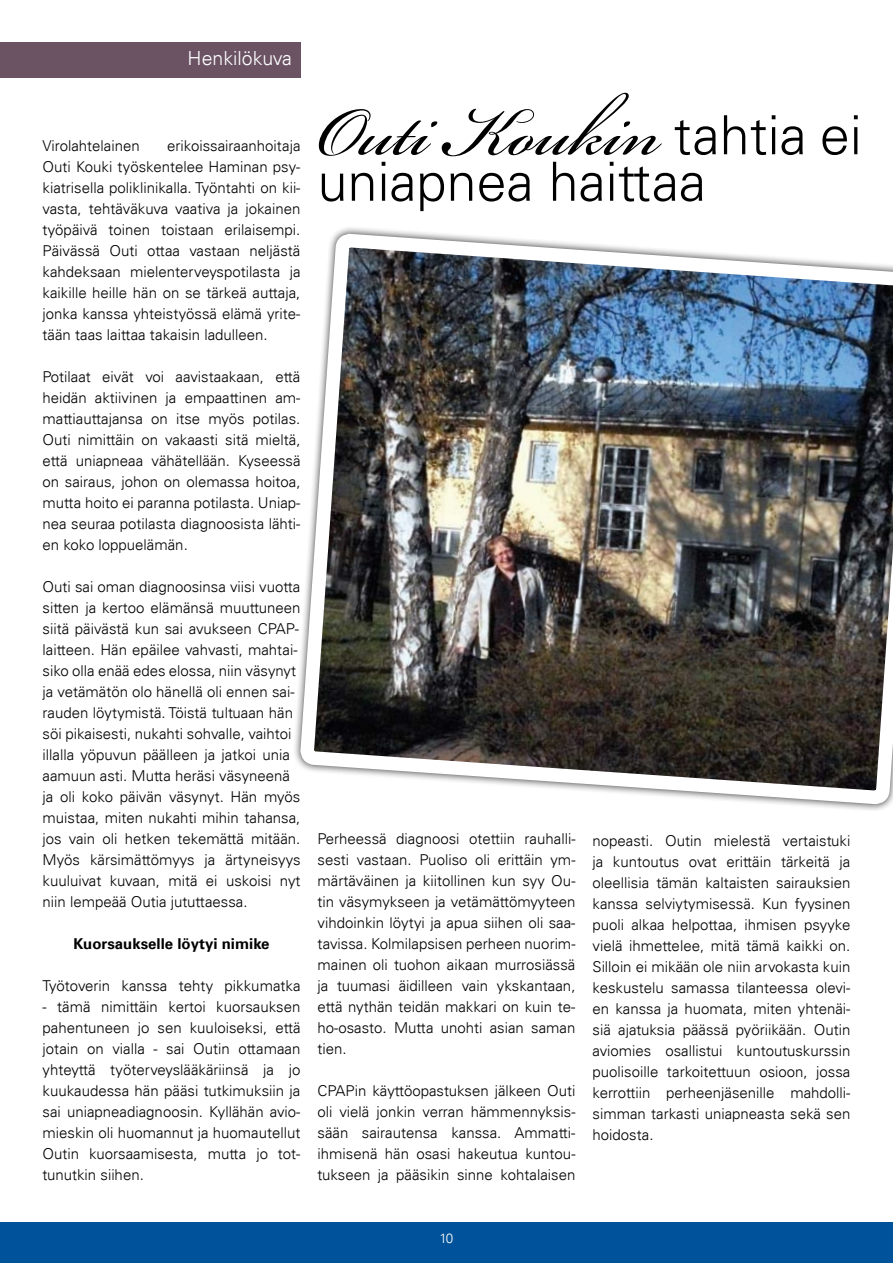
<style>
.page{position:relative;width:893px;height:1263px;background:#fff}
.page>*{position:absolute;margin:0;border:0;box-sizing:border-box;transform-origin:0 0}
.t1{font:108px "Bickham Script Pro";color:#000}
.t2{font:300 54px "Univers LT";color:#000}
.t3{font:300 19.5px "Univers LT";color:#fff}
.t4{font:300 15px/21px "Univers LT";color:#000;text-align:justify}
.t5{font:700 15px "Univers LT";color:#000}
.t6{font:300 13.5px "Univers LT";color:#fff}
.s1{font-family:"Univers LT";font-weight:300;font-size:54px}
</style>
<div class="page">
<div style="left:0;top:1222px;width:893px;height:41px;background:#00539b"></div>
<div style="left:0;top:43px;width:300px;height:35px;background:#6b5364"></div>
<img style="left:293px;top:42px;width:600px;height:768px">
<h3 class="t3" style="left:188px;top:46px;width:106px">Henkilökuva</h3>
<p class="t4" style="left:43px;top:135px;width:259px;text-indent:125px">erikoissairaanhoitaja Outi Kouki työskentelee Haminan psy&shy;kiatrisella poliklinikalla. Työntahti on kii&shy;vasta, tehtäväkuva vaativa ja jokainen työpäivä toinen toistaan erilaisempi.<br>Päivässä Outi ottaa vastaan neljästä kahdeksaan mielenterveyspotilasta ja kaikille heille hän on se tärkeä auttaja, jonka kanssa yhteistyössä elämä yrite&shy;tään taas laittaa takaisin ladulleen.</p>
<p class="t4" style="left:43px;top:366px;width:259px">Potilaat eivät voi aavistaakaan, että heidän aktiivinen ja empaattinen am&shy;mattiauttajansa on itse myös potilas.<br>Outi nimittäin on vakaasti sitä mieltä, että uniapneaa vähätellään. Kyseessä on sairaus, johon on olemassa hoitoa, mutta hoito ei paranna potilasta. Uniap&shy;nea seuraa potilasta diagnoosista lähti&shy;en koko loppuelämän.</p>
<p class="t4" style="left:43px;top:576px;width:259px;text-align:left">Outi sai oman diagnoosinsa viisi vuotta sitten ja kertoo elämänsä muuttuneen siitä päivästä kun sai avukseen CPAP&shy;laitteen. Hän epäilee vahvasti, mahtai&shy;siko olla enää edes elossa, niin väsynyt ja vetämätön olo hänellä oli ennen sai&shy;rauden löytymistä. Töistä tultuaan hän söi pikaisesti, nukahti sohvalle, vaihtoi illalla yöpuvun päälleen ja jatkoi unia aamuun asti. Mutta heräsi väsyneenä ja oli koko päivän väsynyt. Hän myös muistaa, miten nukahti mihin tahansa, jos vain oli hetken tekemättä mitään.<br>Myös kärsimättömyys ja ärtyneisyys kuuluivat kuvaan, mitä ei uskoisi nyt niin lempeää Outia jututtaessa.</p>
<p class="t5" style="left:73px;top:935px;width:197px">Kuorsaukselle löytyi nimike</p>
<p class="t4" style="left:43px;top:975px;width:259px">Työtoverin kanssa tehty pikkumatka</p>
<p class="t4" style="left:43px;top:996px;width:259px">- tämä nimittäin kertoi kuorsauksen pahentuneen jo sen kuuloiseksi, että jotain on vialla - sai Outin ottamaan yhteyttä työterveyslääkäriinsä ja jo kuukaudessa hän pääsi tutkimuksiin ja sai uniapneadiagnoosin. Kyllähän avio&shy;mieskin oli huomannut ja huomautellut Outin kuorsaamisesta, mutta jo tot&shy;tunutkin siihen.</p>
<p class="t4" style="left:43px;top:135px;width:99px">Virolahtelainen</p>
<h1 class="t1" style="left:317px;top:54px;width:546px">Outi Koukin <span class="s1">tahtia ei</span></h1>
<h2 class="t2" style="left:317px;top:149px;width:390px">uniapnea haittaa</h2>
<p class="t4" style="left:317px;top:828px;width:259px">Perheessä diagnoosi otettiin rauhalli&shy;sesti vastaan. Puoliso oli erittäin ym&shy;märtäväinen ja kiitollinen kun syy Ou&shy;tin väsymykseen ja vetämättömyyteen vihdoinkin löytyi ja apua siihen oli saa&shy;tavissa. Kolmilapsisen perheen nuorim&shy;mainen oli tuohon aikaan murrosiässä ja tuumasi äidilleen vain ykskantaan, että nythän teidän makkari on kuin te&shy;ho-osasto. Mutta unohti asian saman tien.</p>
<p class="t4" style="left:317px;top:1080px;width:259px">CPAPin käyttöopastuksen jälkeen Outi oli vielä jonkin verran hämmennyksis&shy;sään sairautensa kanssa. Ammatti&shy;ihmisenä hän osasi hakeutua kuntou&shy;tukseen ja pääsikin sinne kohtalaisen</p>
<p class="t4" style="left:592px;top:831px;width:259px">nopeasti. Outin mielestä vertaistuki ja kuntoutus ovat erittäin tärkeitä ja oleellisia tämän kaltaisten sairauksien kanssa selviytymisessä. Kun fyysinen puoli alkaa helpottaa, ihmisen psyyke vielä ihmettelee, mitä tämä kaikki on.<br>Silloin ei mikään ole niin arvokasta kuin keskustelu samassa tilanteessa olevi&shy;en kanssa ja huomata, miten yhtenäi&shy;siä ajatuksia päässä pyöriikään. Outin aviomies osallistui kuntoutuskurssin puolisoille tarkoitettuun osioon, jossa kerrottiin perheenjäsenille mahdolli&shy;simman tarkasti uniapneasta sekä sen hoidosta.</p>
<p class="t6" style="left:439px;top:1230px;width:15px">10</p>
</div>
